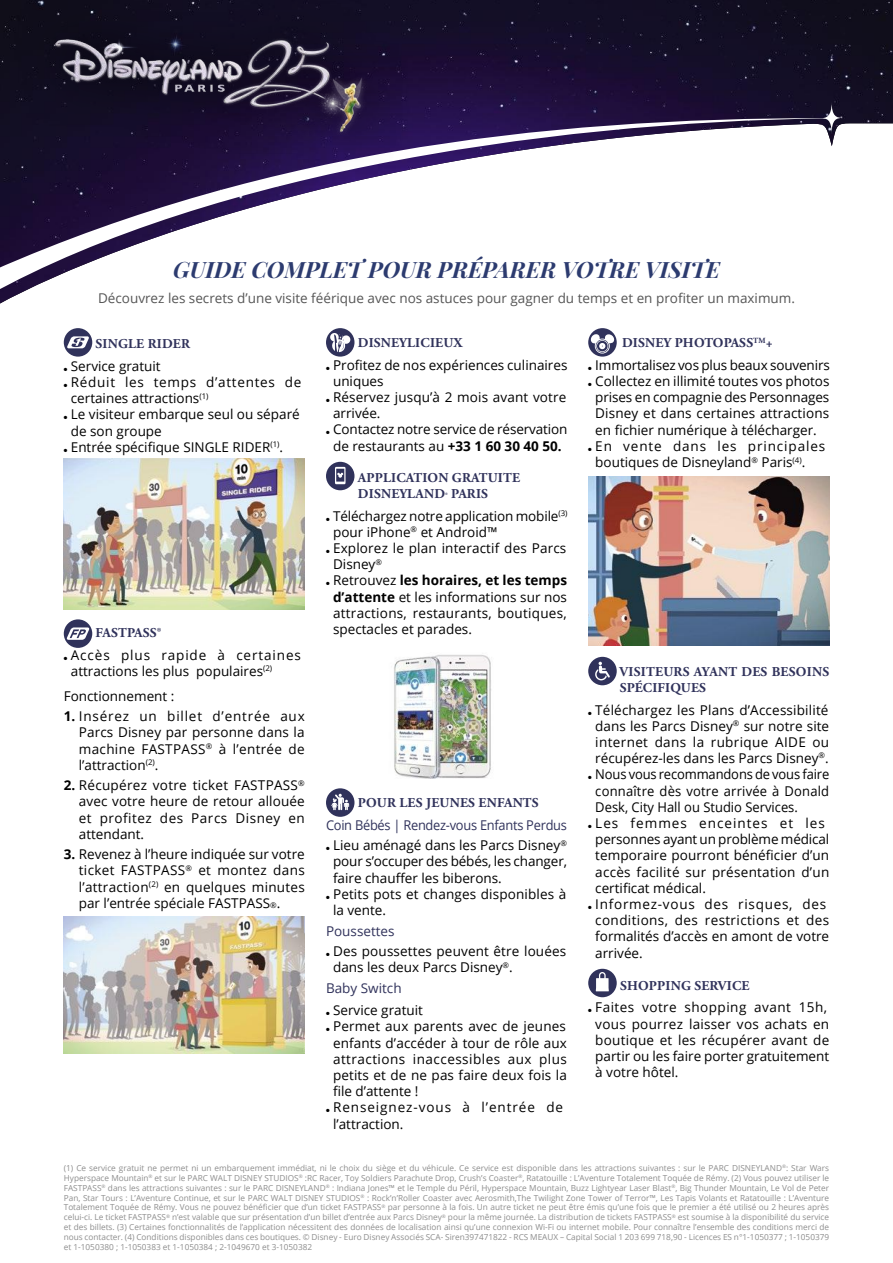
<style>
.page{position:relative;width:893px;height:1263px;background:#fff}
.page>*{position:absolute;margin:0;border:0;box-sizing:border-box;transform-origin:0 0}
.t1{font:italic 700 22.5px "Playfair Display";color:#2c3b6f}
.t2{font:13.5px/16.2px "Open Sans";color:#000}
.t3{font:700 13.5px/16.2px "Adobe Garamond Pro";letter-spacing:.015em;color:#30325b}
.t4{font:13.5px/16.2px "Open Sans";letter-spacing:.02em;color:#000}
.t5{font:13.5px/16.2px "Open Sans";letter-spacing:.03em;color:#000}
.t6{font:13.5px/16.2px "Open Sans";color:#000;text-align:justify;scale:.96 1}
.t7{font:13.5px "Open Sans";color:#555}
.t8{font:13.5px/16.2px "Open Sans";letter-spacing:.055em;color:#000}
.t9{font:13.5px/16.2px "Open Sans";letter-spacing:.07em;color:#000}
.t10{font:13.5px "Open Sans";letter-spacing:-.02em;color:#30325b;scale:.95 1}
.t11{font:13.5px "Open Sans";color:#30325b}
.t12{font:8.25px/9.9px "Open Sans";color:#8e8e8e;text-align:justify}
.s1{font-weight:700}
.s2{font-size:7.8px}
</style>
<div class="page">
<svg style="left:64px;top:328px;width:28px;height:29px"></svg>
<img style="left:64px;top:459px;width:241px;height:151px">
<div style="left:64px;top:619px;width:28px;height:29px;background:#30325b;border-radius:50%"></div>
<svg style="left:66px;top:627px;width:24px;height:13px"></svg>
<img style="left:64px;top:917px;width:241px;height:136px">
<div style="left:326px;top:328px;width:28px;height:29px;background:#30325b;border-radius:50%"></div>
<svg style="left:330px;top:333px;width:21px;height:19px"></svg>
<div style="left:326px;top:462px;width:28px;height:28px;background:#30325b;border-radius:50%"></div>
<svg style="left:335px;top:467px;width:11px;height:17px"></svg>
<img style="left:394px;top:655px;width:97px;height:124px">
<div style="left:326px;top:788px;width:28px;height:29px;background:#30325b;border-radius:50%"></div>
<svg style="left:331px;top:794px;width:18px;height:16px"></svg>
<svg style="left:588px;top:328px;width:29px;height:29px"></svg>
<svg style="left:591px;top:334px;width:23px;height:20px"></svg>
<img style="left:588px;top:476px;width:241px;height:170px">
<div style="left:588px;top:657px;width:29px;height:28px;background:#30325b;border-radius:50%"></div>
<svg style="left:595px;top:662px;width:15px;height:18px"></svg>
<div style="left:588px;top:969px;width:29px;height:28px;background:#30325b;border-radius:50%"></div>
<svg style="left:596px;top:972px;width:13px;height:19px"></svg>
<img style="left:0;top:0;width:893px;height:146px">
<svg style="left:820px;top:102px;width:23px;height:32px"></svg>
<svg style="left:0;top:118px;width:827px;height:186px"></svg>
<div style="left:7px;top:0;width:408px;height:179px;background:#1a1324;opacity:.59"></div>
<svg style="left:14px;top:0;width:393px;height:172px;background:#201637"></svg>
<img style="left:43px;top:20px;width:337px;height:121px">
<h1 class="t1" style="left:173px;top:254px;width:548px">GUIDE COMPLET POUR PRÉPARER VOTRE VISITE</h1>
<p class="t7" style="left:98px;top:288px;width:698px">Découvrez les secrets d’une visite féérique avec nos astuces pour gagner du temps et en profiter un maximum.</p>
<p class="t3" style="left:96px;top:336px;width:96px">SINGLE RIDER</p>
<p class="t2" style="left:64px;top:357px;width:98px">● Service gratuit</p>
<p class="t8" style="left:71px;top:374px;width:232px;text-indent:-7px">● Réduit les temps d’attentes de certaines attractions<sup>(1)</sup></p>
<p class="t2" style="left:71px;top:406px;width:230px;text-indent:-7px">● Le visiteur embarque seul ou séparé de son groupe</p>
<p class="t2" style="left:64px;top:438px;width:221px">● Entrée spécifique SINGLE RIDER<sup>(1)</sup>.</p>
<p class="t3" style="left:96px;top:625px;width:67px">FASTPASS®</p>
<p class="t2" style="left:71px;top:646px;width:232px;text-indent:-7px">● Accès plus rapide à certaines attractions les plus populaires<sup>(2)</sup></p>
<p class="t2" style="left:64px;top:687px;width:112px">Fonctionnement :</p>
<p class="t2" style="left:79px;top:708px;width:227px;text-align:justify;text-indent:-15px"><span class="s1">1.</span> Insérez un billet d’entrée aux Parcs Disney par personne dans la machine FASTPASS<sup>®</sup> à l’entrée de l’attraction<sup>(2)</sup>.</p>
<p class="t2" style="left:79px;top:777px;width:227px;text-align:justify;text-indent:-15px"><span class="s1">2.</span> Récupérez votre ticket FASTPASS<sup>® </sup>avec votre heure de retour allouée et profitez des Parcs Disney en attendant.</p>
<p class="t2" style="left:79px;top:846px;width:227px;text-align:justify;text-indent:-15px"><span class="s1">3.</span> Revenez à l’heure indiquée sur votre ticket FASTPASS<sup>®</sup> et montez dans l’attraction<sup>(2)</sup> en quelques minutes par l’entrée spéciale FASTPASS<span class="s2">®</span>.</p>
<p class="t3" style="left:358px;top:335px;width:106px">DISNEYLICIEUX</p>
<p class="t2" style="left:333px;top:356px;width:236px;text-indent:-7px">● Profitez de nos expériences culinaires uniques</p>
<p class="t2" style="left:333px;top:389px;width:235px;text-indent:-7px">● Réservez jusqu’à 2 mois avant votre arrivée.</p>
<p class="t2" style="left:326px;top:421px;width:243px;text-align:center">● Contactez notre service de réservation de restaurants au <span class="s1">+33 1 60 30 40 50.</span></p>
<p class="t3" style="left:358px;top:470px;width:164px">APPLICATION GRATUITE<br>DISNEYLAND<span class="s2">®</span> PARIS</p>
<p class="t2" style="left:333px;top:507px;width:236px;text-indent:-7px">● Téléchargez notre application mobile<sup>(3) </sup>pour iPhone<sup>®</sup> et Android™</p>
<p class="t2" style="left:333px;top:540px;width:235px;text-indent:-7px">● Explorez le plan interactif des Parcs<br>Disney<sup>®</sup></p>
<p class="t2" style="left:333px;top:572px;width:236px;text-align:justify;text-indent:-7px">● Retrouvez <span class="s1">les horaires, et les temps d’attente</span> et les informations sur nos attractions, restaurants, boutiques, spectacles et parades.</p>
<p class="t3" style="left:358px;top:795px;width:182px">POUR LES JEUNES ENFANTS</p>
<p class="t10" style="left:326px;top:816px;width:255px">Coin Bébés | Rendez-vous Enfants Perdus</p>
<p class="t2" style="left:333px;top:837px;width:235px;text-align:justify;text-indent:-7px">● Lieu aménagé dans les Parcs Disney<sup>® </sup>pour s’occuper des bébés, les changer, faire chauffer les biberons.</p>
<p class="t2" style="left:333px;top:885px;width:235px;text-indent:-7px">● Petits pots et changes disponibles à la vente.</p>
<p class="t11" style="left:326px;top:921px;width:70px">Poussettes</p>
<p class="t2" style="left:333px;top:943px;width:235px;text-indent:-7px">● Des poussettes peuvent être louées dans les deux Parcs Disney<sup>®</sup>.</p>
<p class="t11" style="left:326px;top:978px;width:77px">Baby Switch</p>
<p class="t2" style="left:326px;top:1002px;width:98px">● Service gratuit</p>
<p class="t2" style="left:333px;top:1018px;width:235px;text-align:justify;text-indent:-7px">● Permet aux parents avec de jeunes enfants d’accéder à tour de rôle aux attractions inaccessibles aux plus petits et de ne pas faire deux fois la file d’attente !</p>
<p class="t9" style="left:333px;top:1099px;width:232px;text-indent:-7px">● Renseignez-vous à l’entrée de l’attraction.</p>
<p class="t3" style="left:622px;top:335px;width:152px">DISNEY PHOTOPASS<sup>TM</sup>+</p>
<p class="t2" style="left:588px;top:356px;width:243px">● Immortalisez vos plus beaux souvenirs</p>
<p class="t2" style="left:588px;top:373px;width:243px;text-align:center">● Collectez en illimité toutes vos photos prises en compagnie des Personnages Disney et dans certaines attractions en fichier numérique à télécharger.</p>
<p class="t2" style="left:595px;top:437px;width:232px;text-indent:-7px">● En vente dans les principales boutiques de Disneyland<sup>®</sup> Paris<sup>(4)</sup>.</p>
<p class="t3" style="left:620px;top:664px;width:211px">VISITEURS AYANT DES BESOINS<br>SPÉCIFIQUES</p>
<p class="t2" style="left:588px;top:701px;width:243px;text-align:center">● Téléchargez les Plans d’Accessibilité dans les Parcs Disney<sup>®</sup> sur notre site internet dans la rubrique AIDE ou récupérez-les dans les Parcs Disney<sup>®</sup>.</p>
<p class="t6" style="left:595px;top:766px;width:245px;text-indent:-7px">● Nous vous recommandons de vous faire connaître dès votre arrivée à Donald Desk, City Hall ou Studio Services.</p>
<p class="t2" style="left:595px;top:814px;width:235px;text-indent:-7px">● Les femmes enceintes et les personnes ayant un problème médical temporaire pourront bénéficier d’un accès facilité sur présentation d’un certificat médical.</p>
<p class="t5" style="left:595px;top:895px;width:235px;text-indent:-7px">● Informez-vous des risques, des conditions, des restrictions et des formalités d’accès en amont de votre arrivée.</p>
<p class="t3" style="left:620px;top:978px;width:131px">SHOPPING SERVICE</p>
<p class="t4" style="left:595px;top:999px;width:235px;text-indent:-7px">● Faites votre shopping avant 15h, vous pourrez laisser vos achats en boutique et les récupérer avant de partir ou les faire porter gratuitement à votre hôtel.</p>
<p class="t12" style="left:64px;top:1163px;width:767px">(1) Ce service gratuit ne permet ni un embarquement immédiat, ni le choix du siège et du véhicule. Ce service est disponible dans les attractions suivantes : sur le PARC DISNEYLAND<sup>®</sup>: Star Wars Hyperspace Mountain<sup>®</sup> et sur le PARC WALT DISNEY STUDIOS<sup>®</sup> :RC Racer, Toy Soldiers Parachute Drop, Crush’s Coaster<sup>®</sup>, Ratatouille : L’Aventure Totalement Toquée de Rémy. (2) Vous pouvez utiliser le FASTPASS<sup>®</sup> dans les attractions suivantes : sur le PARC DISNEYLAND<sup>®</sup> : Indiana Jones™ et le Temple du Péril, Hyperspace Mountain, Buzz Lightyear Laser Blast<sup>®</sup>, Big Thunder Mountain, Le Vol de Peter Pan, Star Tours : L’Aventure Continue, et sur le PARC WALT DISNEY STUDIOS<sup>®</sup> : Rock’n’Roller Coaster avec Aerosmith,The Twilight Zone Tower of Terror™, Les Tapis Volants et Ratatouille : L’Aventure Totalement Toquée de Rémy. Vous ne pouvez bénéficier que d’un ticket FASTPASS<sup>®</sup> par personne à la fois. Un autre ticket ne peut être émis qu’une fois que le premier a été utilisé ou 2 heures après celui-ci. Le ticket FASTPASS<sup>®</sup> n’est valable que sur présentation d’un billet d’entrée aux Parcs Disney<sup>®</sup> pour la même journée. La distribution de tickets FASTPASS<sup>®</sup> est soumise à la disponibilité du service et des billets. (3) Certaines fonctionnalités de l’application nécessitent des données de localisation ainsi qu’une connexion Wi-Fi ou internet mobile. Pour connaître l’ensemble des conditions merci de nous contacter. (4) Conditions disponibles dans ces boutiques. © Disney - Euro Disney Associés SCA- Siren397471822 - RCS MEAUX – Capital Social 1 203 699 718,90 - Licences ES n°1-1050377 ; 1-1050379 et 1-1050380 ; 1-1050383 et 1-1050384 ; 2-1049670 et 3-1050382</p>
</div>
